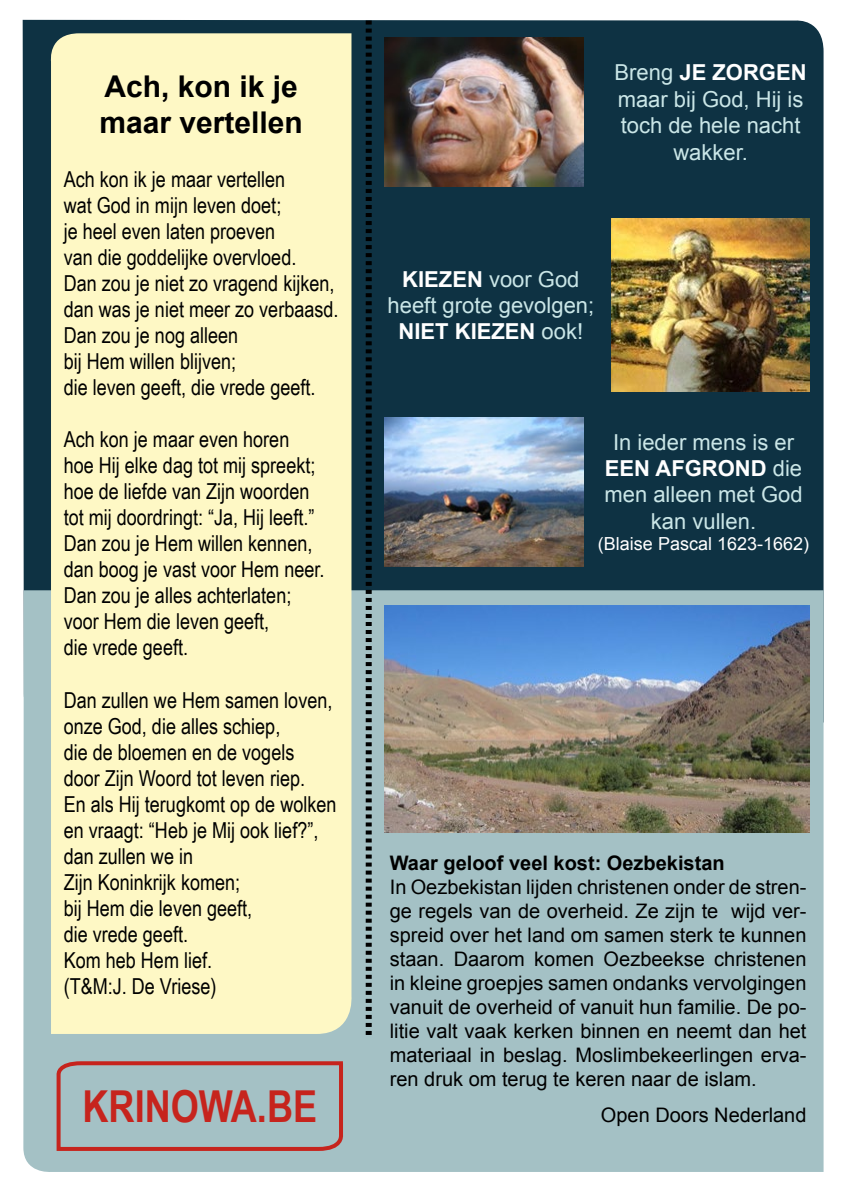
<style>
.page{position:relative;width:842px;height:1191px;background:#fff}
.page>*{position:absolute;margin:0;border:0;box-sizing:border-box;transform-origin:0 0}
.t1{font:700 44px "Arial Narrow";color:#c6241d}
.t2{font:700 30px/36px "Arial";color:#000}
.t3{font:22px/26px "Arial Narrow";color:#000}
.t4{font:22px/26.4px "Arial";color:#cae6e7;text-align:center}
.t5{font:20px/24px "Arial";color:#000;text-align:justify}
.t6{font:700 20px "Arial";color:#000}
.t7{font:18px "Arial";color:#fff}
.s1{font-weight:700;color:#fff}
</style>
<div class="page">
<div style="left:23px;top:19px;width:800px;height:571px;background:#0e3243"></div>
<div style="left:23px;top:590px;width:800px;height:582px;background:#a4c1c5"></div>
<div style="left:47px;top:33px;width:307px;height:1001px;background:#fef8c5"></div>
<svg style="left:55px;top:1059px;width:292px;height:94px;background:#a7b0b3"></svg>
<img style="left:385px;top:606px;width:425px;height:226px">
<svg style="left:366px;top:21px;width:6px;height:1014px;background:#293a40"></svg>
<img style="left:385px;top:38px;width:198px;height:148px">
<img style="left:611px;top:218px;width:199px;height:174px">
<img style="left:385px;top:417px;width:198px;height:149px">
<h2 class="t2" style="left:100px;top:69px;width:205px">Ach, kon ik je maar vertellen</h2>
<p class="t3" style="left:64px;top:166px;width:276px">Ach kon ik je maar vertellen<br>wat God in mijn leven doet;<br>je heel even laten proeven<br>van die goddelijke overvloed.<br>Dan zou je niet zo vragend kijken, dan was je niet meer zo verbaasd.<br>Dan zou je nog alleen<br>bij Hem willen blijven;<br>die leven geeft, die vrede geeft.</p>
<p class="t3" style="left:64px;top:426px;width:262px">Ach kon je maar even horen hoe Hij elke dag tot mij spreekt; hoe de liefde van Zijn woorden tot mij doordringt: “Ja, Hij leeft.”<br>Dan zou je Hem willen kennen, dan boog je vast voor Hem neer.<br>Dan zou je alles achterlaten; voor Hem die leven geeft,<br>die vrede geeft.</p>
<p class="t3" style="left:64px;top:686px;width:274px">Dan zullen we Hem samen loven, onze God, die alles schiep,<br>die de bloemen en de vogels<br>door Zijn Woord tot leven riep.<br>En als Hij terugkomt op de wolken en vraagt: “Heb je Mij ook lief?”, dan zullen we in<br>Zijn Koninkrijk komen;<br>bij Hem die leven geeft,<br>die vrede geeft.<br>Kom heb Hem lief.<br>(T&amp;M:J. De Vriese)</p>
<h1 class="t1" style="left:83px;top:1073px;width:236px">KRINOWA.BE</h1>
<p class="t4" style="left:615px;top:60px;width:193px">Breng <span class="s1">JE ZORGEN </span>maar bij God, Hij is toch de hele nacht wakker.</p>
<p class="t4" style="left:387px;top:266px;width:208px"><span class="s1">KIEZEN</span> voor God heeft grote gevolgen;<br><span class="s1">NIET KIEZEN</span> ook!</p>
<p class="t4" style="left:604px;top:429px;width:200px">In ieder mens is er<br><span class="s1">EEN AFGROND</span> die men alleen met God kan vullen.</p>
<p class="t7" style="left:598px;top:532px;width:213px">(Blaise Pascal 1623-1662)</p>
<p class="t6" style="left:390px;top:849px;width:336px">Waar geloof veel kost: Oezbekistan</p>
<p class="t5" style="left:390px;top:875px;width:418px">In Oezbekistan lijden christenen onder de stren&shy;ge regels van de overheid. Ze zijn te wijd ver&shy;spreid over het land om samen sterk te kunnen staan. Daarom komen Oezbeekse christenen in kleine groepjes samen ondanks vervolgingen vanuit de overheid of vanuit hun familie. De po&shy;litie valt vaak kerken binnen en neemt dan het materiaal in beslag. Moslimbekeerlingen erva&shy;ren druk om terug te keren naar de islam.</p>
<p class="t5" style="left:601px;top:1103px;width:207px">Open Doors Nederland</p>
</div>
